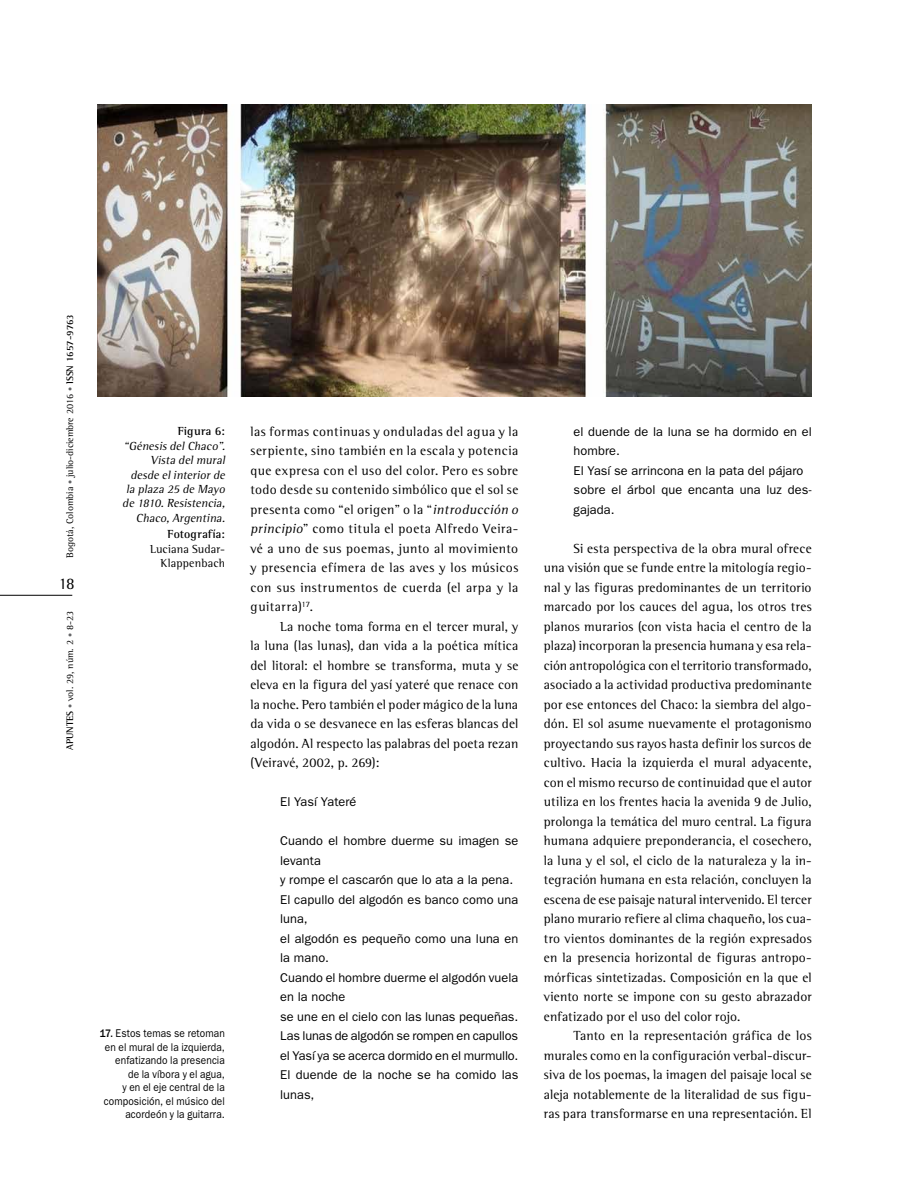
<style>
.page{position:relative;width:918px;height:1188px;background:#fff}
.page>*{position:absolute;margin:0;border:0;box-sizing:border-box;transform-origin:0 0}
.t1{font:16.5px "Agfa Rotis Semi Serif";color:#000}
.t2{font:13.5px/19.5px "Agfa Rotis Semi Serif";letter-spacing:.03em;color:#000;text-align:justify}
.t3{font:12.75px/19.5px "ITC Franklin Gothic Std";letter-spacing:.005em;color:#000}
.t4{font:italic 12px/14.4px "Agfa Rotis Semi Serif";color:#000;text-align:right}
.t5{font:12px/14.4px "Agfa Rotis Semi Serif";letter-spacing:.01em;color:#000;text-align:right}
.t6{font:700 12px "Agfa Rotis Semi Serif";letter-spacing:.01em;color:#000}
.t7{font:11.25px/13.5px "ITC Franklin Gothic Std";letter-spacing:.01em;color:#000;text-align:right;scale:.9 1}
.t8{font:9.75px "Agfa Rotis Semi Serif";color:#000}
.s1{font-size:8.25px;color:#636466}
.s2{font-weight:700}
.s3{font-weight:500}
.s4{font-style:italic}
</style>
<div class="page">
<hr style="left:0;top:595px;width:72px;height:1px;background:#000">
<img style="left:98px;top:104px;width:714px;height:293px">
<p class="t8" style="left:64px;top:558px;width:245px;rotate:-90deg">Bogotá, Colombia <span class="s1">•</span> julio-diciembre 2016 <span class="s1">•</span> <span class="s2">ISSN 1657-9763</span></p>
<p class="t1" style="left:59px;top:574px;width:18px">18</p>
<p class="t8" style="left:64px;top:750px;width:140px;rotate:-90deg"><span class="s2">APUNTES</span> <span class="s1">•</span> vol. 29, núm. 2 <span class="s1">•</span> 8-23</p>
<p class="t6" style="left:178px;top:424px;width:49px">Figura 6:</p>
<p class="t4" style="left:122px;top:439px;width:107px">“GénesisdelChaco”.<br>Vista delmural desde elinteriorde la plaza 25 de Mayo de 1810.Resistencia,<br>Chaco,Argentina.</p>
<p class="t6" style="left:168px;top:527px;width:59px">Fotografía:</p>
<p class="t5" style="left:150px;top:541px;width:76px">Luciana Sudar-<br>Klappenbach</p>
<p class="t7" style="left:100px;top:1027px;width:141px"><span class="s3">17.</span> Estos temas se retoman en el mural de la izquierda, enfatizando la presencia<br>de la víbora y el agua,<br>y en el eje central de la composición, el músico del acordeón y la guitarra.</p>
<p class="t2" style="left:250px;top:421px;width:272px;text-align:left">las formas continuas y onduladas del agua y la serpiente, sino también en la escala y potencia que expresa con el uso del color. Pero es sobre todo desde su contenido simbólico que el sol se presenta como “el origen” o la “<span class="s4">introducción o principio</span>” como titula el poeta Alfredo Veira&shy;vé a uno de sus poemas, junto al movimiento y presencia efímera de las aves y los músicos con sus instrumentos de cuerda (el arpa y la guitarra)<sup>17</sup>.</p>
<p class="t2" style="left:250px;top:616px;width:269px;text-indent:30px">La noche toma forma en el tercer mural, y la luna (las lunas), dan vida a la poética mítica del litoral: el hombre se transforma, muta y se eleva en la figura del yasí yateré que renace con la noche. Pero también el poder mágico de la luna da vida o se desvanece en las esferas blancas del algodón. Al respecto las palabras del poeta rezan (Veiravé, 2002, p. 269):</p>
<p class="t3" style="left:280px;top:792px;width:78px">El Yasí Yateré</p>
<p class="t3" style="left:280px;top:831px;width:240px">Cuando el hombre duerme su imagen se levanta<br>y rompe el cascarón que lo ata a la pena.<br>El capullo del algodón es banco como una luna,<br>el algodón es pequeño como una luna en la mano.<br>Cuando el hombre duerme el algodón vuela en la noche<br>se une en el cielo con las lunas pequeñas.<br>Las lunas de algodón se rompen en capullos el Yasí ya se acerca dormido en el murmullo.<br>El duende de la noche se ha comido las lunas,</p>
<p class="t3" style="left:574px;top:422px;width:240px">el duende de la luna se ha dormido en el hombre.<br>El Yasí se arrincona en la pata del pájaro sobre el árbol que encanta una luz des&shy;gajada.</p>
<p class="t2" style="left:544px;top:538px;width:269px;text-indent:30px">Si esta perspectiva de la obra mural ofrece una visión que se funde entre la mitología regio&shy;nal y las figuras predominantes de un territorio marcado por los cauces del agua, los otros tres planos murarios (con vista hacia el centro de la plaza) incorporan la presencia humana y esa rela&shy;ción antropológica con el territorio transformado, asociado a la actividad productiva predominante por ese entonces del Chaco: la siembra del algo&shy;dón. El sol asume nuevamente el protagonismo proyectando sus rayos hasta definir los surcos de cultivo. Hacia la izquierda el mural adyacente, con el mismo recurso de continuidad que el autor utiliza en los frentes hacia la avenida 9 de Julio, prolonga la temática del muro central. La figura humana adquiere preponderancia, el cosechero, la luna y el sol, el ciclo de la naturaleza y la in&shy;tegración humana en esta relación, concluyen la escena de ese paisaje natural intervenido. El tercer plano murario refiere al clima chaqueño, los cua&shy;tro vientos dominantes de la región expresados en la presencia horizontal de figuras antropo&shy;mórficas sintetizadas. Composición en la que el viento norte se impone con su gesto abrazador enfatizado por el uso del color rojo.</p>
<p class="t2" style="left:544px;top:1026px;width:269px;text-indent:30px">Tanto en la representación gráfica de los murales como en la configuración verbal-discur&shy;siva de los poemas, la imagen del paisaje local se aleja notablemente de la literalidad de sus figu&shy;ras para transformarse en una representación. El</p>
</div>
